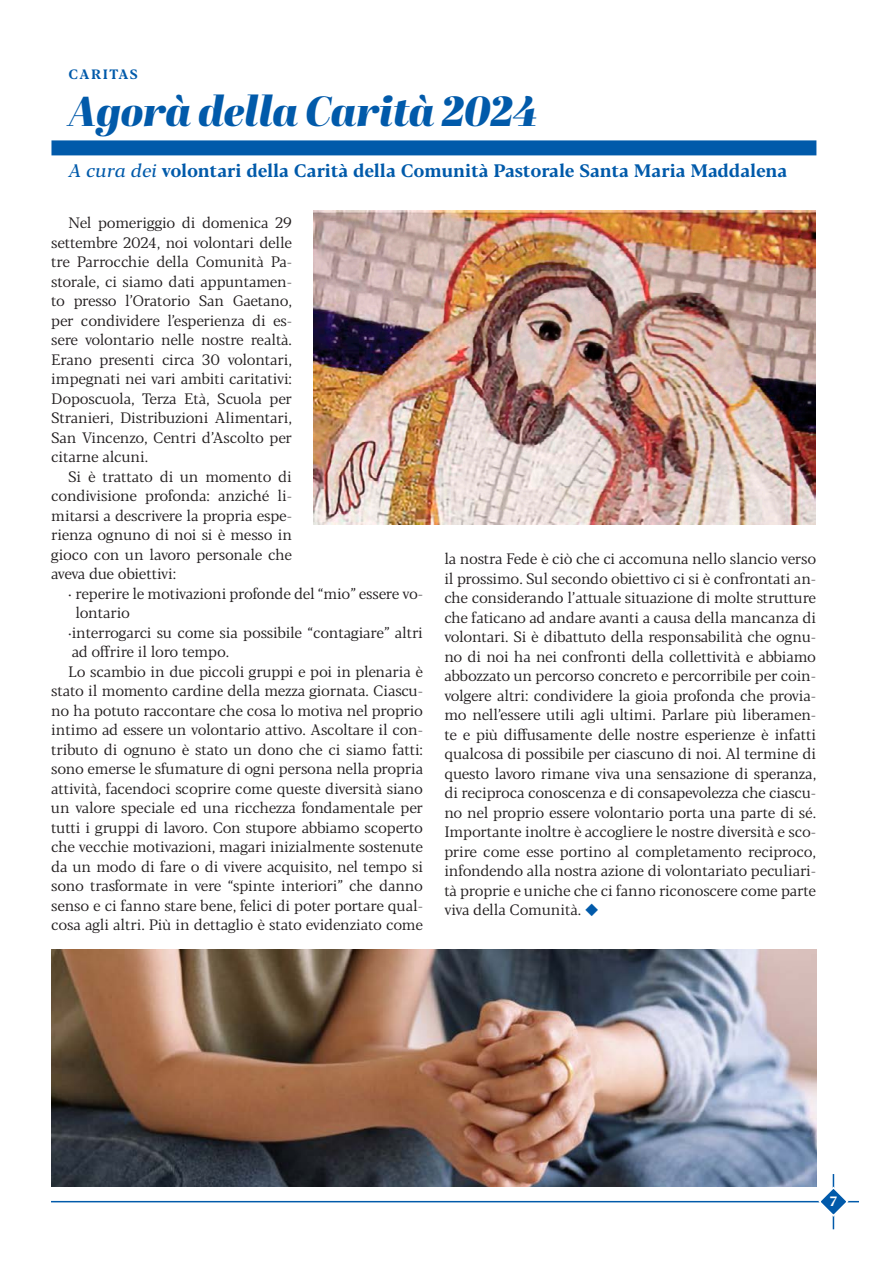
<style>
.page{position:relative;width:893px;height:1263px;background:#fff}
.page>*{position:absolute;margin:0;border:0;box-sizing:border-box;transform-origin:0 0}
.t1{font:italic 42px "Abril W01 Fatface";letter-spacing:-.01em;color:#015aaa}
.t2{font:700 18px "Blacker Pro Tx";color:#015aaa}
.t3{font:15px/19.5px "Blacker Pro Tx";letter-spacing:-.01em;color:#231f20;text-align:justify}
.t4{font:15px "Blacker Pro Tx";letter-spacing:-.03em;color:#231f20}
.t5{font:700 13.5px "Blacker Pro Tx";letter-spacing:.1em;color:#015aaa}
.t6{font:700 13.5px "Blacker Pro Tx";color:#fff}
.s1{font-weight:400;font-style:italic}
.s2{color:#015aaa}
</style>
<div class="page">
<hr style="left:833px;top:1174px;width:1px;height:55px;background:#015aaa">
<hr style="left:51px;top:1201px;width:808px;height:1px;background:#015aaa">
<svg style="left:817px;top:1185px;width:32px;height:33px"></svg>
<div style="left:51px;top:140px;width:765px;height:15px;background:#015aaa"></div>
<img style="left:51px;top:950px;width:765px;height:236px">
<img style="left:313px;top:211px;width:503px;height:314px">
<p class="t5" style="left:68px;top:65px;width:71px">CARITAS</p>
<h1 class="t1" style="left:68px;top:87px;width:471px">Agorà della Carità 2024</h1>
<p class="t2" style="left:68px;top:158px;width:720px"><span class="s1">A cura dei</span> volontari della Carità della Comunità Pastorale Santa Maria Maddalena</p>
<p class="t3" style="left:51px;top:213px;width:242px;text-indent:17px">Nel pomeriggio di domenica 29 settembre 2024, noi volontari delle tre Parrocchie della Comunità Pa&shy;storale, ci siamo dati appuntamen&shy;to presso l’Oratorio San Gaetano, per condividere l’esperienza di es&shy;sere volontario nelle nostre realtà.<br>Erano presenti circa 30 volontari, impegnati nei vari ambiti caritativi:<br>Doposcuola, Terza Età, Scuola per Stranieri, Distribuzioni Alimentari, San Vincenzo, Centri d’Ascolto per citarne alcuni.</p>
<p class="t3" style="left:51px;top:466px;width:242px;text-indent:17px">Si è trattato di un momento di condivisione profonda: anziché li&shy;mitarsi a descrivere la propria espe&shy;rienza ognuno di noi si è messo in gioco con un lavoro personale che aveva due obiettivi:</p>
<p class="t4" style="left:68px;top:584px;width:356px">· reperire le motivazioni profonde del “mio” essere vo-</p>
<p class="t3" style="left:76px;top:603px;width:56px">lontario</p>
<p class="t3" style="left:68px;top:622px;width:356px">·interrogarci su come sia possibile “contagiare” altri</p>
<p class="t3" style="left:72px;top:642px;width:159px">ad offrire il loro tempo.</p>
<p class="t3" style="left:68px;top:661px;width:356px">Lo scambio in due piccoli gruppi e poi in plenaria è</p>
<p class="t3" style="left:51px;top:681px;width:373px">stato il momento cardine della mezza giornata. Ciascu-</p>
<p class="t3" style="left:51px;top:700px;width:373px">no ha potuto raccontare che cosa lo motiva nel proprio</p>
<p class="t3" style="left:51px;top:720px;width:373px">intimo ad essere un volontario attivo. Ascoltare il con-</p>
<p class="t3" style="left:51px;top:739px;width:373px">tributo di ognuno è stato un dono che ci siamo fatti:</p>
<p class="t3" style="left:51px;top:759px;width:373px">sono emerse le sfumature di ogni persona nella propria</p>
<p class="t3" style="left:51px;top:778px;width:373px">attività, facendoci scoprire come queste diversità siano</p>
<p class="t3" style="left:51px;top:798px;width:373px">un valore speciale ed una ricchezza fondamentale per</p>
<p class="t3" style="left:51px;top:817px;width:373px">tutti i gruppi di lavoro. Con stupore abbiamo scoperto</p>
<p class="t3" style="left:51px;top:837px;width:373px">che vecchie motivazioni, magari inizialmente sostenute</p>
<p class="t3" style="left:51px;top:856px;width:373px">da un modo di fare o di vivere acquisito, nel tempo si</p>
<p class="t3" style="left:51px;top:876px;width:373px">sono trasformate in vere “spinte interiori” che danno</p>
<p class="t3" style="left:51px;top:895px;width:373px">senso e ci fanno stare bene, felici di poter portare qual-</p>
<p class="t3" style="left:51px;top:915px;width:373px">cosa agli altri. Più in dettaglio è stato evidenziato come</p>
<p class="t3" style="left:444px;top:549px;width:373px">la nostra Fede è ciò che ci accomuna nello slancio verso il prossimo. Sul secondo obiettivo ci si è confrontati an&shy;che considerando l’attuale situazione di molte strutture che faticano ad andare avanti a causa della mancanza di volontari. Si è dibattuto della responsabilità che ognu&shy;no di noi ha nei confronti della collettività e abbiamo abbozzato un percorso concreto e percorribile per coin&shy;volgere altri: condividere la gioia profonda che provia&shy;mo nell’essere utili agli ultimi. Parlare più liberamen&shy;te e più diffusamente delle nostre esperienze è infatti qualcosa di possibile per ciascuno di noi. Al termine di questo lavoro rimane viva una sensazione di speranza, di reciproca conoscenza e di consapevolezza che ciascu&shy;no nel proprio essere volontario porta una parte di sé.<br>Importante inoltre è accogliere le nostre diversità e sco&shy;prire come esse portino al completamento reciproco, infondendo alla nostra azione di volontariato peculiari&shy;tà proprie e uniche che ci fanno riconoscere come parte viva della Comunità. <span class="s2">◆</span></p>
<p class="t6" style="left:830px;top:1191px;width:9px">7</p>
</div>
